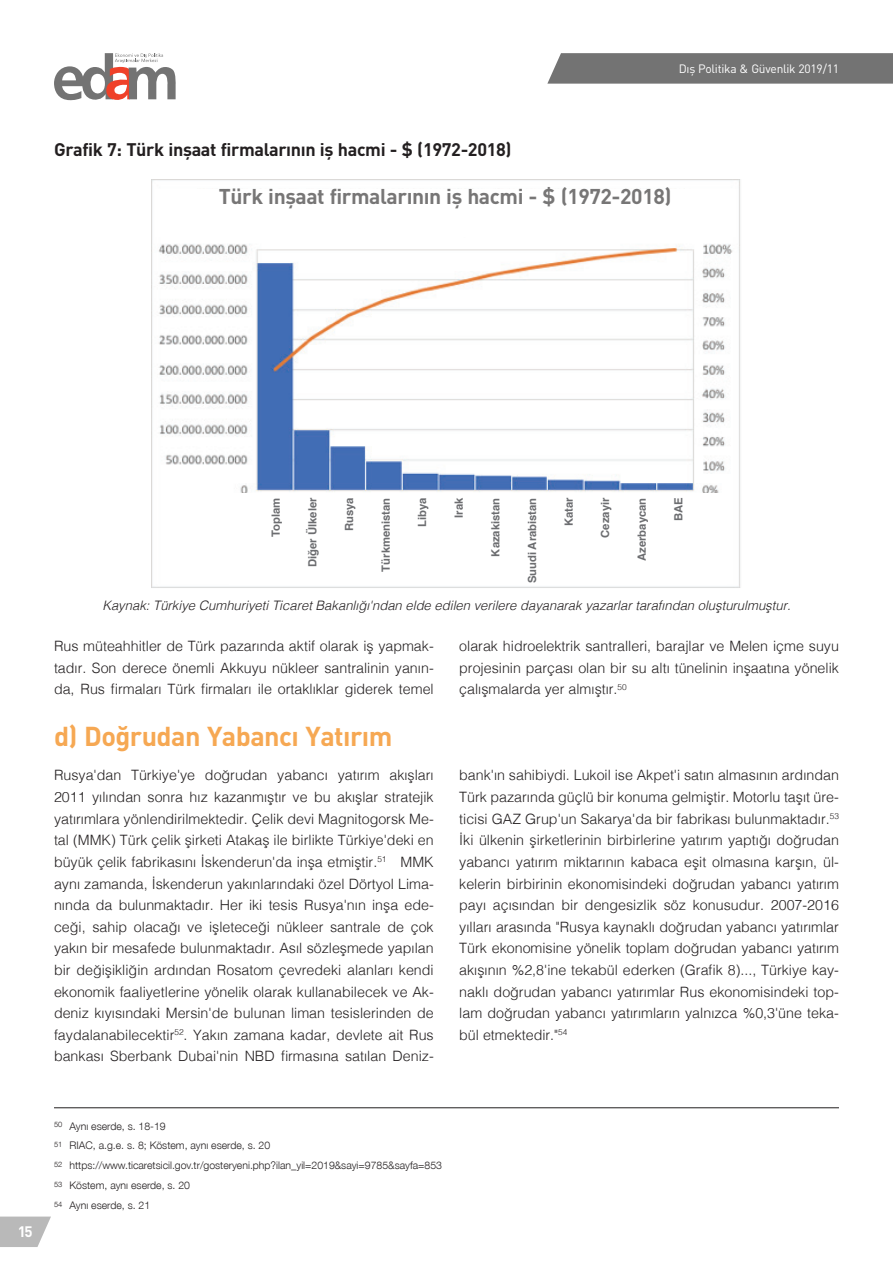
<style>
.page{position:relative;width:893px;height:1263px;background:#fff}
.page>*{position:absolute;margin:0;border:0;box-sizing:border-box;transform-origin:0 0}
.t1{font:700 27px "DIN";letter-spacing:-.02em;color:#f6a853}
.t2{font:700 21.15px "DIN";letter-spacing:-.02em;color:#777676}
.t3{font:700 18px "DIN";letter-spacing:-.02em;color:#231f20}
.t4{font:700 15px "DIN";color:#fff}
.t5{font:300 14.25px/21.6px "Helvetica";color:#231f20;text-align:justify}
.t6{font:italic 300 13.05px "Helvetica";color:#231f20}
.t7{font:12px "DIN";letter-spacing:-.02em;color:#fff}
.t8{font:700 11.25px "Helvetica";color:#6c6d70}
.t9{font:300 10.5px/19.8px "Helvetica Neue LT Pro";color:#231f20}
.t10{font:300 7.5px "Helvetica Neue LT Pro";color:#231f20}
</style>
<div class="page">
<svg style="left:0;top:1216px;width:51px;height:31px;background:#c3c3c3"></svg>
<svg style="left:547px;top:53px;width:346px;height:31px;background:#787878"></svg>
<svg style="left:54px;top:53px;width:122px;height:48px"></svg>
<hr style="left:54px;top:1107px;width:785px;height:1px;background:#231f20">
<img style="left:152px;top:179px;width:589px;height:409px">
<div style="left:230px;top:494px;width:497px;height:91px;background:#fff"></div>
<div style="left:155px;top:189px;width:581px;height:47px;background:#fff"></div>
<p class="t7" style="left:679px;top:61px;width:162px">Dış Politika &amp; Güvenlik 2019/11</p>
<p class="t3" style="left:54px;top:138px;width:459px">Grafik 7: Türk inşaat firmalarının iş hacmi - $ (1972-2018)</p>
<h2 class="t2" style="left:219px;top:183px;width:454px">Türk inşaat firmalarının iş hacmi - $ (1972-2018)</h2>
<p class="t8" style="left:267px;top:537px;width:41px;rotate:-90deg">Toplam</p>
<p class="t8" style="left:303px;top:567px;width:71px;rotate:-90deg">Diğer Ülkeler</p>
<p class="t8" style="left:340px;top:531px;width:35px;rotate:-90deg">Rusya</p>
<p class="t8" style="left:377px;top:572px;width:75px;rotate:-90deg">Türkmenistan</p>
<p class="t8" style="left:413px;top:527px;width:31px;rotate:-90deg">Libya</p>
<p class="t8" style="left:450px;top:518px;width:22px;rotate:-90deg">Irak</p>
<p class="t8" style="left:486px;top:556px;width:60px;rotate:-90deg">Kazakistan</p>
<p class="t8" style="left:523px;top:583px;width:87px;rotate:-90deg">Suudi Arabistan</p>
<p class="t8" style="left:560px;top:526px;width:30px;rotate:-90deg">Katar</p>
<p class="t8" style="left:596px;top:538px;width:42px;rotate:-90deg">Cezayir</p>
<p class="t8" style="left:633px;top:561px;width:65px;rotate:-90deg">Azerbaycan</p>
<p class="t8" style="left:669px;top:521px;width:25px;rotate:-90deg">BAE</p>
<p class="t6" style="left:102px;top:594px;width:690px">Kaynak: Türkiye Cumhuriyeti Ticaret Bakanlığı'ndan elde edilen verilere dayanarak yazarlar tarafından oluşturulmuştur.</p>
<p class="t5" style="left:54px;top:634px;width:381px">Rus müteahhitler de Türk pazarında aktif olarak iş yapmak&shy;tadır. Son derece önemli Akkuyu nükleer santralinin yanın&shy;da, Rus firmaları Türk firmaları ile ortaklıklar giderek temel</p>
<p class="t5" style="left:459px;top:634px;width:381px">olarak hidroelektrik santralleri, barajlar ve Melen içme suyu projesinin parçası olan bir su altı tünelinin inşaatına yönelik çalışmalarda yer almıştır.<sup>50</sup></p>
<h1 class="t1" style="left:54px;top:719px;width:340px">d) Doğrudan Yabancı Yatırım</h1>
<p class="t5" style="left:54px;top:764px;width:381px">Rusya'dan Türkiye'ye doğrudan yabancı yatırım akışları 2011 yılından sonra hız kazanmıştır ve bu akışlar stratejik yatırımlara yönlendirilmektedir. Çelik devi Magnitogorsk Me&shy;tal (MMK) Türk çelik şirketi Atakaş ile birlikte Türkiye'deki en büyük çelik fabrikasını İskenderun'da inşa etmiştir.<sup>51</sup> MMK aynı zamanda, İskenderun yakınlarındaki özel Dörtyol Lima&shy;nında da bulunmaktadır. Her iki tesis Rusya'nın inşa ede&shy;ceği, sahip olacağı ve işleteceği nükleer santrale de çok yakın bir mesafede bulunmaktadır. Asıl sözleşmede yapılan bir değişikliğin ardından Rosatom çevredeki alanları kendi ekonomik faaliyetlerine yönelik olarak kullanabilecek ve Ak&shy;deniz kıyısındaki Mersin'de bulunan liman tesislerinden de faydalanabilecektir<sup>52</sup>. Yakın zamana kadar, devlete ait Rus bankası Sberbank Dubai'nin NBD firmasına satılan Deniz-</p>
<p class="t5" style="left:459px;top:764px;width:381px">bank'ın sahibiydi. Lukoil ise Akpet'i satın almasının ardından Türk pazarında güçlü bir konuma gelmiştir. Motorlu taşıt üre&shy;ticisi GAZ Grup'un Sakarya'da bir fabrikası bulunmaktadır.<sup>53<br></sup>İki ülkenin şirketlerinin birbirlerine yatırım yaptığı doğrudan yabancı yatırım miktarının kabaca eşit olmasına karşın, ül&shy;kelerin birbirinin ekonomisindeki doğrudan yabancı yatırım payı açısından bir dengesizlik söz konusudur. 2007-2016 yılları arasında "Rusya kaynaklı doğrudan yabancı yatırımlar Türk ekonomisine yönelik toplam doğrudan yabancı yatırım akışının %2,8'ine tekabül ederken (Grafik 8)..., Türkiye kay&shy;naklı doğrudan yabancı yatırımlar Rus ekonomisindeki top&shy;lam doğrudan yabancı yatırımların yalnızca %0,3'üne teka&shy;bül etmektedir."<sup>54</sup></p>
<p class="t4" style="left:18px;top:1222px;width:16px">15</p>
<p class="t9" style="left:70px;top:1116px;width:374px">Aynı eserde, s. 18-19<br>RIAC, a.g.e. s. 8; Köstem, aynı eserde, s. 20 https://www.ticaretsicil.gov.tr/gosteryeni.php?ilan_yil=2019&amp;sayi=9785&amp;sayfa=853<br>Köstem, aynı eserde, s. 20<br>Aynı eserde, s. 21</p>
<p class="t10" style="left:54px;top:1120px;width:10px">50</p>
<p class="t10" style="left:54px;top:1140px;width:10px">51</p>
<p class="t10" style="left:54px;top:1160px;width:10px">52</p>
<p class="t10" style="left:54px;top:1179px;width:10px">53</p>
<p class="t10" style="left:54px;top:1199px;width:10px">54</p>
</div>
